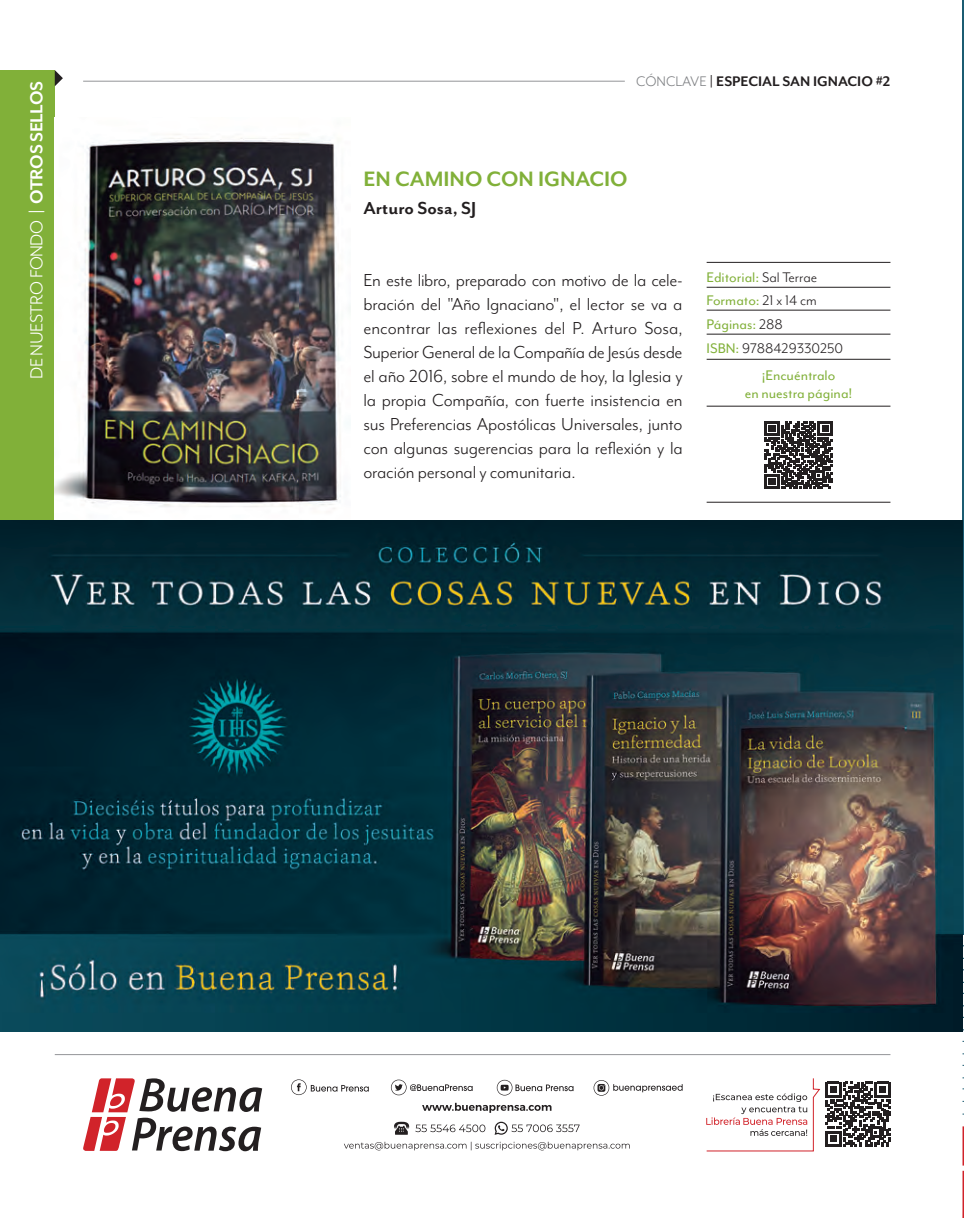
<style>
.page{position:relative;width:964px;height:1218px;background:#fff}
.page>*{position:absolute;margin:0;border:0;box-sizing:border-box;transform-origin:0 0}
.t1{font:700 24px "Mr Eaves San OT";color:#81b039}
.t2{font:20px/24px "Mr Eaves Mod OT";letter-spacing:-.01em;color:#231f20;text-align:justify}
.t3{font:20px "Mr Eaves San OT";letter-spacing:-.02em;color:#fff}
.t4{font:700 20px "Mr Eaves San OT";color:#231f20}
.t5{font:16px/18px "Mr Eaves Mod OT";color:#81b039;text-align:center}
.t6{font:700 16px "Mr Eaves Mod OT";color:#231f20}
.t7{font:16px "Mr Eaves Mod OT";color:#231f20}
.s1{font-weight:700}
.s2{font-weight:400;color:#808285}
.s3{color:#231f20}
.s4{color:#81b039}
</style>
<div class="page">
<div style="left:0;top:70px;width:55px;height:480px;background:#81b039"></div>
<svg style="left:55px;top:70px;width:8px;height:16px"></svg>
<svg style="left:83px;top:1078px;width:179px;height:73px"></svg>
<hr style="left:55px;top:1054px;width:835px;height:1px;background:#939598">
<svg style="left:706px;top:1078px;width:184px;height:74px"></svg>
<hr style="left:962px;top:0;width:1px;height:934px;background:#1b5c72">
<svg style="left:291px;top:1079px;width:78px;height:16px"></svg>
<svg style="left:391px;top:1079px;width:81px;height:16px"></svg>
<svg style="left:496px;top:1080px;width:77px;height:15px"></svg>
<svg style="left:593px;top:1080px;width:89px;height:15px"></svg>
<svg style="left:422px;top:1102px;width:129px;height:11px"></svg>
<svg style="left:344px;top:1141px;width:285px;height:9px"></svg>
<svg style="left:394px;top:1121px;width:15px;height:13px"></svg>
<svg style="left:494px;top:1121px;width:85px;height:14px"></svg>
<svg style="left:415px;top:1124px;width:70px;height:8px"></svg>
<hr style="left:83px;top:81px;width:541px;height:1px;background:#939598">
<img style="left:55px;top:134px;width:295px;height:387px">
<hr style="left:706px;top:262px;width:184px;height:1px;background:#231f20">
<hr style="left:706px;top:359px;width:184px;height:1px;background:#231f20">
<hr style="left:706px;top:406px;width:184px;height:1px;background:#231f20">
<hr style="left:706px;top:502px;width:184px;height:1px;background:#231f20">
<hr style="left:706px;top:287px;width:184px;height:1px;background:#231f20">
<hr style="left:706px;top:310px;width:184px;height:1px;background:#231f20">
<hr style="left:706px;top:334px;width:184px;height:1px;background:#231f20">
<svg style="left:764px;top:421px;width:68px;height:67px"></svg>
<img style="left:0;top:521px;width:962px;height:510px">
<svg style="left:962px;top:1126px;width:2px;height:92px"></svg>
<p class="t3" style="left:26px;top:379px;width:300px;rotate:-90deg">DE NUESTRO FONDO <span class="s1">| OTROS SELLOS</span></p>
<p class="t6" style="left:636px;top:72px;width:256px"><span class="s2">CÓNCLAVE</span> | ESPECIAL SAN IGNACIO #2</p>
<p class="t1" style="left:363px;top:166px;width:266px">EN CAMINO CON IGNACIO</p>
<p class="t4" style="left:363px;top:197px;width:114px">Arturo Sosa, SJ</p>
<p class="t2" style="left:363px;top:268px;width:321px">En este libro, preparado con motivo de la cele&shy;bración del "Año Ignaciano", el lector se va a encontrar las reflexiones del P. Arturo Sosa, Superior General de la Compañía de Jesús desde el año 2016, sobre el mundo de hoy, la Iglesia y la propia Compañía, con fuerte insistencia en sus Preferencias Apostólicas Universales, junto con algunas sugerencias para la reflexión y la oración personal y comunitaria.</p>
<p class="t5" style="left:706px;top:268px;width:112px">Editorial: <span class="s3">Sal Terrae</span></p>
<p class="t5" style="left:706px;top:291px;width:112px">Formato: <span class="s3">21 x 14 cm</span></p>
<p class="t5" style="left:706px;top:315px;width:78px">Páginas: <span class="s3">288</span></p>
<p class="t7" style="left:706px;top:340px;width:138px"><span class="s4">ISBN:</span> 9788429330250</p>
<p class="t5" style="left:744px;top:366px;width:109px">¡Encuéntralo<br>en nuestra página!</p>
</div>
